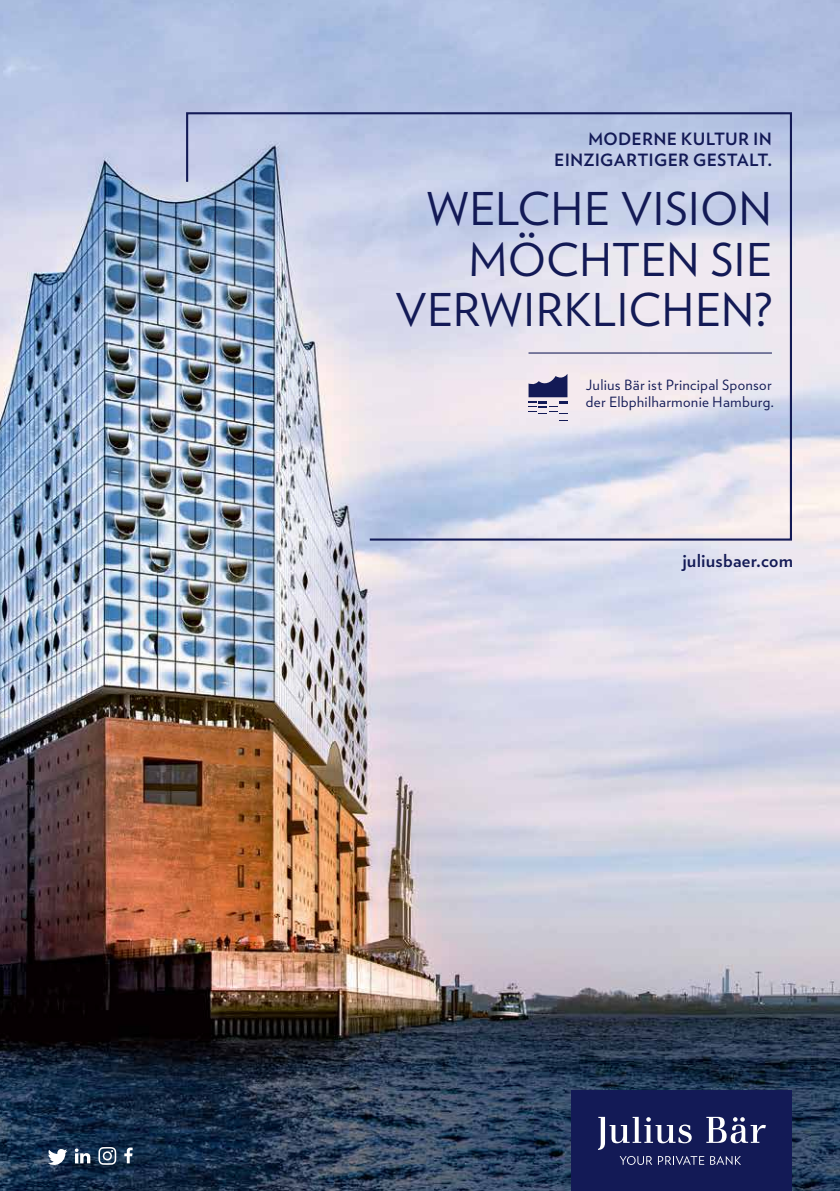
<style>
.page{position:relative;width:840px;height:1191px;background:#fff}
.page>*{position:absolute;margin:0;border:0;box-sizing:border-box;transform-origin:0 0}
.t1{font:45.2px/50.8px "Verlag Text";letter-spacing:-.01em;color:#131a56;text-align:right}
.t2{font:700 17px/21.2px "Verlag Text";letter-spacing:.01em;color:#131a56;text-align:right}
.t3{font:14px/17px "Verlag Text";letter-spacing:.015em;color:#131a56}
</style>
<div class="page">
<img style="left:0;top:0;width:839px;height:1191px">
<svg style="left:98px;top:1147px;width:18px;height:17px"></svg>
<svg style="left:48px;top:1148px;width:19px;height:17px"></svg>
<svg style="left:75px;top:1148px;width:15px;height:15px"></svg>
<svg style="left:124px;top:1147px;width:8px;height:16px"></svg>
<svg style="left:185px;top:111px;width:607px;height:430px;background:#c7cde0"></svg>
<div style="left:571px;top:1090px;width:220px;height:101px;background:#131a56"></div>
<svg style="left:706px;top:1116px;width:59px;height:27px"></svg>
<svg style="left:598px;top:1116px;width:93px;height:33px"></svg>
<svg style="left:619px;top:1156px;width:84px;height:9px"></svg>
<svg style="left:710px;top:1156px;width:30px;height:9px"></svg>
<hr style="left:528px;top:352px;width:243px;height:1px;background:#131a56">
<svg style="left:528px;top:374px;width:39px;height:40px;background:#8381a2"></svg>
<p class="t2" style="left:554px;top:127px;width:219px">MODERNE KULTUR IN<br>EINZIGARTIGER GESTALT.</p>
<h1 class="t1" style="left:425px;top:182px;width:348px">WELCHE VISION</h1>
<h1 class="t1" style="left:395px;top:233px;width:378px">MÖCHTEN SIE<br>VERWIRKLICHEN?</h1>
<p class="t3" style="left:585px;top:376px;width:190px">Julius Bär ist Principal Sponsor der Elbphilharmonie Hamburg.</p>
<p class="t2" style="left:682px;top:549px;width:112px">juliusbaer.com</p>
</div>
